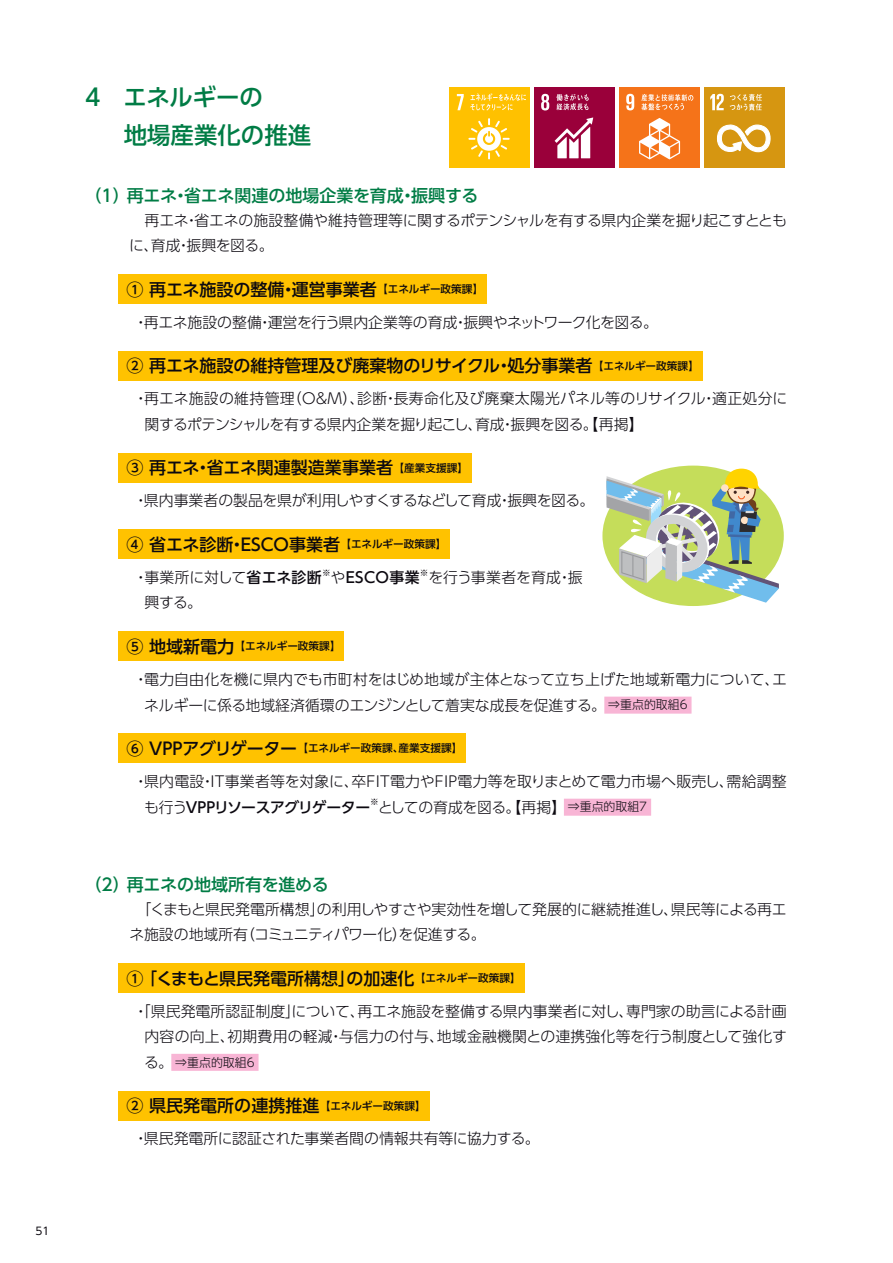
<style>
.page{position:relative;width:893px;height:1263px;background:#fff}
.page>*{position:absolute;margin:0;border:0;box-sizing:border-box;transform-origin:0 0}
.t1{font:500 23.4px/38.2px "UD Shin Go Pro";color:#007c45}
.t2{font:500 16.95px "UD Shin Go Pro";color:#0c0910}
.t3{font:500 16.95px "UD Shin Go Pro";letter-spacing:-.01em;color:#007c45}
.t4{font:300 14.85px/25.5px "UD Shin Go Pro";color:#0c0910}
.t5{font:300 14.85px/25.5px "UD Shin Go Pro";letter-spacing:-.02em;color:#0c0910}
.t6{font:300 14.85px "UD Shin Go Pro";letter-spacing:-.025em;color:#0c0910}
.t7{font:300 14.85px "UD Shin Go Pro";letter-spacing:-.03em;color:#0c0910}
.t8{font:500 14.85px "UD Shin Go Pro";letter-spacing:.025em;color:#0c0910}
.t9{font:300 11.85px "UD Shin Go Pro";color:#0c0910}
.t10{font:500 10.65px "UD Shin Go Pro";color:#0c0910}
.t11{font:10.65px "UD Shin Go NT Pro";color:#0c0910}
.t12{font:500 8.7px "UD Shin Go Pro";color:#0c0910}
.s1{font-size:10.65px}
.s2{font-weight:500}
.s3{font-weight:300}
.s4{font-size:16.95px}
.s5{font-size:11.85px}
.s6{font-size:14.85px}
</style>
<div class="page">
<div style="left:118px;top:274px;width:369px;height:30px;background:#ffc200"></div>
<div style="left:118px;top:351px;width:584px;height:30px;background:#ffc200"></div>
<div style="left:118px;top:453px;width:353px;height:30px;background:#ffc200"></div>
<div style="left:118px;top:529px;width:332px;height:30px;background:#ffc200"></div>
<div style="left:118px;top:631px;width:226px;height:30px;background:#ffc200"></div>
<div style="left:604px;top:697px;width:87px;height:17px;background:#f8b5d5"></div>
<div style="left:118px;top:733px;width:348px;height:30px;background:#ffc200"></div>
<div style="left:564px;top:799px;width:87px;height:17px;background:#f8b5d5"></div>
<div style="left:118px;top:963px;width:406px;height:30px;background:#ffc200"></div>
<div style="left:171px;top:1054px;width:88px;height:17px;background:#f8b5d5"></div>
<div style="left:118px;top:1091px;width:311px;height:29px;background:#ffc200"></div>
<div style="left:449px;top:87px;width:80px;height:81px;background:#ffc100"></div>
<svg style="left:468px;top:118px;width:42px;height:41px"></svg>
<svg style="left:457px;top:94px;width:7px;height:16px"></svg>
<svg style="left:470px;top:93px;width:56px;height:17px"></svg>
<div style="left:534px;top:87px;width:80px;height:81px;background:#9a003a"></div>
<svg style="left:555px;top:118px;width:38px;height:40px"></svg>
<svg style="left:541px;top:94px;width:8px;height:16px"></svg>
<svg style="left:556px;top:94px;width:33px;height:16px"></svg>
<div style="left:619px;top:87px;width:80px;height:81px;background:#f57319"></div>
<svg style="left:639px;top:118px;width:41px;height:41px"></svg>
<svg style="left:626px;top:94px;width:8px;height:16px"></svg>
<svg style="left:641px;top:94px;width:52px;height:16px"></svg>
<div style="left:704px;top:87px;width:80px;height:81px;background:#d69611"></div>
<svg style="left:716px;top:124px;width:55px;height:29px"></svg>
<svg style="left:710px;top:94px;width:14px;height:16px"></svg>
<svg style="left:730px;top:94px;width:32px;height:17px"></svg>
<svg style="left:606px;top:468px;width:173px;height:135px"></svg>
<p class="t11" style="left:36px;top:1222px;width:16px">51</p>
<h1 class="t1" style="left:124px;top:77px;width:189px;text-indent:-39px">4　エネルギーの<br>地場産業化の推進</h1>
<p class="t3" style="left:85px;top:182px;width:395px">（1）再エネ・省エネ関連の地場企業を育成・振興する</p>
<p class="t5" style="left:129px;top:207px;width:659px;text-indent:15px">再エネ・省エネの施設整備や維持管理等に関するポテンシャルを有する県内企業を掘り起こすとともに、育成・振興を図る。</p>
<p class="t2" style="left:126px;top:275px;width:358px">① 再エネ施設の整備・運営事業者 <span class="s1">【エネルギー政策課】</span></p>
<p class="t6" style="left:134px;top:310px;width:526px">・再エネ施設の整備・運営を行う県内企業等の育成・振興やネットワーク化を図る。</p>
<p class="t2" style="left:126px;top:352px;width:574px">② 再エネ施設の維持管理及び廃棄物のリサイクル・処分事業者 <span class="s1">【エネルギー政策課】</span></p>
<p class="t4" style="left:145px;top:385px;width:644px;text-indent:-11px">・再エネ施設の維持管理（O＆M）、診断・長寿命化及び廃棄太陽光パネル等のリサイクル・適正処分に関するポテンシャルを有する県内企業を掘り起こし、育成・振興を図る。【再掲】</p>
<p class="t2" style="left:126px;top:454px;width:343px">③ 再エネ・省エネ関連製造業事業者 <span class="s1">【産業支援課】</span></p>
<p class="t6" style="left:134px;top:489px;width:462px">・県内事業者の製品を県が利用しやすくするなどして育成・振興を図る。</p>
<p class="t2" style="left:126px;top:531px;width:321px">④ 省エネ診断・ESCO事業者 <span class="s1">【エネルギー政策課】</span></p>
<p class="t4" style="left:134px;top:564px;width:190px">・事業所に対して<span class="s2">省エネ診断</span></p>
<p class="t12" style="left:322px;top:565px;width:10px">※</p>
<p class="t8" style="left:331px;top:565px;width:90px"><span class="s3">や</span>ESCO事業</p>
<p class="t12" style="left:420px;top:565px;width:10px">※</p>
<p class="t4" style="left:428px;top:564px;width:156px">を行う事業者を育成・振</p>
<p class="t4" style="left:145px;top:589px;width:59px">興する。</p>
<p class="t10" style="left:126px;top:638px;width:216px"><span class="s4">⑤ 地域新電力</span> 【エネルギー政策課】</p>
<p class="t4" style="left:144px;top:666px;width:644px;text-indent:-11px">・電力自由化を機に県内でも市町村をはじめ地域が主体となって立ち上げた地域新電力について、エネルギーに係る地域経済循環のエンジンとして着実な成長を促進する。 <span class="s5">⇒重点的取組6</span></p>
<p class="t10" style="left:126px;top:740px;width:337px"><span class="s4">⑥ VPPアグリゲーター</span> 【エネルギー政策課、産業支援課】</p>
<p class="t4" style="left:144px;top:768px;width:644px;text-indent:-11px">・県内電設・IT事業者等を対象に、卒FIT電力やFIP電力等を取りまとめて電力市場へ販売し、需給調整も行う<span class="s2">VPPリソースアグリゲーター</span></p>
<p class="t12" style="left:370px;top:795px;width:10px">※</p>
<p class="t7" style="left:378px;top:795px;width:271px">としての育成を図る。【再掲】 <span class="s5">⇒重点的取組7</span></p>
<p class="t3" style="left:85px;top:871px;width:246px">（2）再エネの地域所有を進める</p>
<p class="t5" style="left:129px;top:896px;width:659px;text-indent:7px">「くまもと県民発電所構想」の利用しやすさや実効性を増して発展的に継続推進し、県民等による再エネ施設の地域所有（コミュニティパワー化）を促進する。</p>
<p class="t2" style="left:126px;top:964px;width:396px">① 「くまもと県民発電所構想」の加速化 <span class="s1">【エネルギー政策課】</span></p>
<p class="t4" style="left:134px;top:998px;width:655px;text-align:right">・「県民発電所認証制度」について、再エネ施設を整備する県内事業者に対し、専門家の助言による計画内容の向上、初期費用の軽減・与信力の付与、地域金融機関との連携強化等を行う制度として強化す</p>
<p class="t9" style="left:144px;top:1052px;width:112px"><span class="s6">る。</span> ⇒重点的取組6</p>
<p class="t2" style="left:126px;top:1092px;width:301px">② 県民発電所の連携推進 <span class="s1">【エネルギー政策課】</span></p>
<p class="t4" style="left:134px;top:1125px;width:408px">・県民発電所に認証された事業者間の情報共有等に協力する。</p>
</div>
